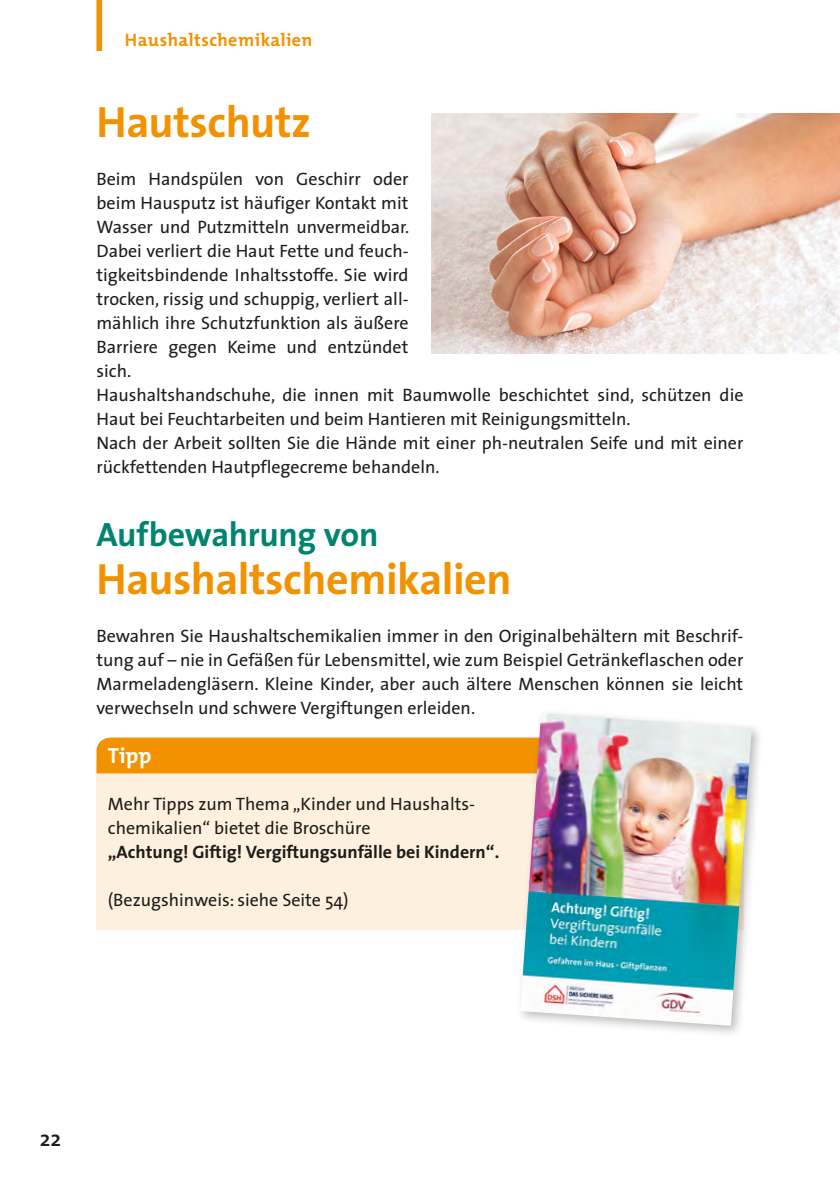
<style>
.page{position:relative;width:840px;height:1191px;background:#fff}
.page>*{position:absolute;margin:0;border:0;box-sizing:border-box;transform-origin:0 0}
.t1{font:700 44px "The Sans";letter-spacing:-.01em;color:#f39200}
.t2{font:700 34px "The Sans";letter-spacing:-.015em;color:#00846f}
.t3{font:700 22px "The Mix";color:#fff}
.t4{font:600 22px "The Sans";color:#1d1d1b}
.t5{font:18px/24px "The Sans";color:#1d1d1b}
.t6{font:700 18px "The Sans";color:#1d1d1b}
.t7{font:700 18px "The Mix";letter-spacing:.025em;color:#f39200}
</style>
<div class="page">
<img style="left:431px;top:113px;width:408px;height:240px">
<div style="left:96px;top:761px;width:647px;height:168px;background:#fef0de"></div>
<div style="left:96px;top:737px;width:419px;height:36px;background:#f39200"></div>
<div style="left:515px;top:709px;width:249px;height:330px;background:#1d1d1b;opacity:.3"></div>
<img style="left:520px;top:713px;width:231px;height:312px">
<div style="left:96px;top:0;width:6px;height:51px;background:#f39200"></div>
<p class="t7" style="left:125px;top:25px;width:189px">Haushaltschemikalien</p>
<h1 class="t1" style="left:96px;top:86px;width:216px">Hautschutz</h1>
<p class="t5" style="left:96px;top:167px;width:648px">Beim Handspülen von Geschirr oder<br>beim Hausputz ist häufiger Kontakt mit<br>Wasser und Putzmitteln unvermeidbar.<br>Dabei verliert die Haut Fette und feuch-<br>tigkeitsbindende Inhaltsstoffe. Sie wird<br>trocken, rissig und schuppig, verliert all-<br>mählich ihre Schutzfunktion als äußere<br>Barriere gegen Keime und entzündet<br>sich.<br>Haushaltshandschuhe, die innen mit Baumwolle beschichtet sind, schützen die Haut bei Feuchtarbeiten und beim Hantieren mit Reinigungsmitteln.<br>Nach der Arbeit sollten Sie die Hände mit einer ph-neutralen Seife und mit einer rückfettenden Hautpflegecreme behandeln.</p>
<h2 class="t2" style="left:96px;top:505px;width:283px">Aufbewahrung von</h2>
<h1 class="t1" style="left:96px;top:542px;width:416px">Haushaltschemikalien</h1>
<p class="t5" style="left:96px;top:623px;width:648px;text-align:justify">Bewahren Sie Haushaltschemikalien immer in den Originalbehältern mit Beschrif&shy;tung auf – nie in Gefäßen für Lebensmittel, wie zum Beispiel Getränkeflaschen oder Marmeladengläsern. Kleine Kinder, aber auch ältere Menschen können sie leicht verwechseln und schwere Vergiftungen erleiden.</p>
<p class="t3" style="left:108px;top:737px;width:45px">Tipp</p>
<p class="t5" style="left:108px;top:791px;width:368px">Mehr Tipps zum Thema „Kinder und Haushalts&shy;chemikalien“ bietet die Broschüre</p>
<p class="t6" style="left:108px;top:836px;width:393px">„Achtung! Giftig! Vergiftungsunfälle bei Kindern“.</p>
<p class="t5" style="left:108px;top:887px;width:242px">(Bezugshinweis: siehe Seite 54)</p>
<p class="t4" style="left:40px;top:1120px;width:23px">22</p>
</div>
